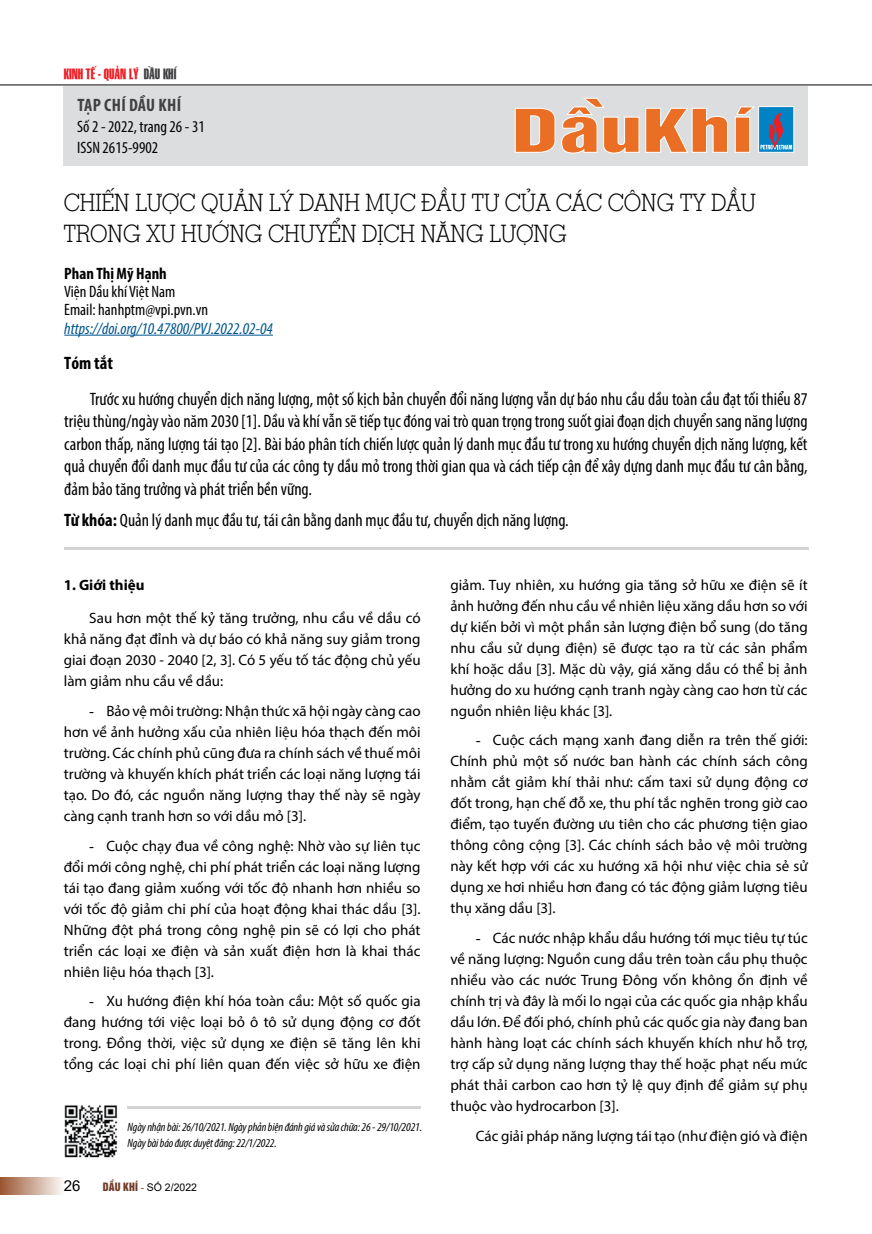
<style>
.page{position:relative;width:872px;height:1234px;background:#fff}
.page>*{position:absolute;margin:0;border:0;box-sizing:border-box;transform-origin:0 0}
.t1{font:300 24px/31.5px "Geo Slab 703";color:#000;scale:.9 1}
.t2{font:condensed 18px/22.5px "Myriad Pro";color:#000;text-align:justify}
.t3{font:700 condensed 18px "Myriad Pro";letter-spacing:.02em;color:#414042}
.t4{font:700 condensed 18px "Myriad Pro";color:#000}
.t5{font:condensed 16.5px/21px "Myriad Pro";color:#000}
.t6{font:italic condensed 16.5px "Myriad Pro";color:#00558f}
.t7{font:700 condensed 16.5px "Myriad Pro";color:#000}
.t8{font:15px/21px "Myriad Pro";color:#000;text-align:justify}
.t9{font:700 15px "Myriad Pro";color:#000}
.t10{font:15px "Arial";color:#000}
.t11{font:14.25px "SFU Swiss BT Extra Compressed";color:#ed1d24}
.t12{font:italic condensed 12px/16.5px "Myriad Pro";letter-spacing:-.01em;color:#000}
.t13{font:10.5px "Arial";color:#000}
.s1{color:#414042}
.s2{font-weight:700}
.s3{font-family:"Times New Roman"}
.s4{font-family:"UTM Helvet Ins";color:#733c27}
.s5{font-family:"Times New Roman";color:#733c27}
</style>
<div class="page">
<hr style="left:0;top:85px;width:872px;height:1px;background:#000">
<div style="left:0;top:1176px;width:64px;height:17px;background:linear-gradient(to right,#9a5530,#faf7f5)"></div>
<div style="left:63px;top:86px;width:744px;height:79px;background:#dcddde"></div>
<div style="left:758px;top:106px;width:36px;height:47px;border:1px solid #fff"></div>
<svg style="left:515px;top:98px;width:277px;height:55px"></svg>
<hr style="left:128px;top:1105px;width:293px;height:3px;background:#d1d3d4">
<img style="left:64px;top:1105px;width:54px;height:53px">
<hr style="left:64px;top:334px;width:209px;height:1px;background:#00558f">
<hr style="left:64px;top:546px;width:744px;height:3px;background:#d1d3d4">
<p class="t11" style="left:64px;top:63px;width:114px">KINH TẾ - QUẢN LÝ <span class="s1">DẦU KHÍ</span></p>
<p class="t3" style="left:77px;top:94px;width:105px">TẠP CHÍ DẦU KHÍ</p>
<p class="t5" style="left:77px;top:115px;width:129px">Số 2 - 2022, trang 26 - 31<br>ISSN 2615-9902</p>
<h1 class="t1" style="left:64px;top:185px;width:770px">CHIẾN LƯỢC QUẢN LÝ DANH MỤC ĐẦU TƯ CỦA CÁC CÔNG TY DẦU<br>TRONG XU HƯỚNG CHUYỂN DỊCH NĂNG LƯỢNG</h1>
<p class="t7" style="left:64px;top:263px;width:104px">Phan Thị Mỹ Hạnh</p>
<p class="t5" style="left:64px;top:283px;width:145px;line-height:18px">Viện Dầu khí Việt Nam<br>Email: hanhptm@vpi.pvn.vn</p>
<p class="t6" style="left:64px;top:318px;width:210px">https://doi.org/10.47800/PVJ.2022.02-04</p>
<p class="t4" style="left:64px;top:352px;width:50px">Tóm tắt</p>
<p class="t2" style="left:64px;top:387px;width:745px;text-indent:26px">Trước xu hướng chuyển dịch năng lượng, một số kịch bản chuyển đổi năng lượng vẫn dự báo nhu cầu dầu toàn cầu đạt tối thiểu 87 triệu thùng/ngày vào năm 2030 [1]. Dầu và khí vẫn sẽ tiếp tục đóng vai trò quan trọng trong suốt giai đoạn dịch chuyển sang năng lượng carbon thấp, năng lượng tái tạo [2]. Bài báo phân tích chiến lược quản lý danh mục đầu tư trong xu hướng chuyển dịch năng lượng, kết quả chuyển đổi danh mục đầu tư của các công ty dầu mỏ trong thời gian qua và cách tiếp cận để xây dựng danh mục đầu tư cân bằng, đảm bảo tăng trưởng và phát triển bền vững.</p>
<p class="t2" style="left:64px;top:508px;width:506px"><span class="s2">Từ khóa:</span> Quản lý danh mục đầu tư, tái cân bằng danh mục đầu tư, chuyển dịch năng lượng.</p>
<p class="t9" style="left:64px;top:574px;width:82px">1. Giới thiệu</p>
<p class="t8" style="left:64px;top:607px;width:358px;text-indent:26px">Sau hơn một thế kỷ tăng trưởng, nhu cầu về dầu có khả năng đạt đỉnh và dự báo có khả năng suy giảm trong giai đoạn 2030 - 2040 [2, 3]. Có 5 yếu tố tác động chủ yếu làm giảm nhu cầu về dầu:</p>
<p class="t8" style="left:64px;top:700px;width:358px;text-indent:26px"><span class="s3">-</span> Bảo vệ môi trường: Nhận thức xã hội ngày càng cao hơn về ảnh hưởng xấu của nhiên liệu hóa thạch đến môi trường. Các chính phủ cũng đưa ra chính sách về thuế môi trường và khuyến khích phát triển các loại năng lượng tái tạo. Do đó, các nguồn năng lượng thay thế này sẽ ngày càng cạnh tranh hơn so với dầu mỏ [3].</p>
<p class="t8" style="left:64px;top:834px;width:358px;text-indent:26px"><span class="s3">-</span> Cuộc chạy đua về công nghệ: Nhờ vào sự liên tục đổi mới công nghệ, chi phí phát triển các loại năng lượng tái tạo đang giảm xuống với tốc độ nhanh hơn nhiều so với tốc độ giảm chi phí của hoạt động khai thác dầu [3].<br>Những đột phá trong công nghệ pin sẽ có lợi cho phát triển các loại xe điện và sản xuất điện hơn là khai thác nhiên liệu hóa thạch [3].</p>
<p class="t8" style="left:64px;top:990px;width:358px;text-indent:26px"><span class="s3">-</span> Xu hướng điện khí hóa toàn cầu: Một số quốc gia đang hướng tới việc loại bỏ ô tô sử dụng động cơ đốt trong. Đồng thời, việc sử dụng xe điện sẽ tăng lên khi tổng các loại chi phí liên quan đến việc sở hữu xe điện</p>
<p class="t12" style="left:128px;top:1117px;width:296px">Ngày nhận bài: 26/10/2021. Ngày phản biện đánh giá và sửa chữa: 26 - 29/10/2021.<br>Ngày bài báo được duyệt đăng: 22/1/2022.</p>
<p class="t10" style="left:64px;top:1175px;width:18px">26</p>
<p class="t13" style="left:103px;top:1179px;width:96px"><span class="s4">DẦU KHÍ</span> <span class="s5">-</span> SỐ 2/2022</p>
<p class="t8" style="left:450px;top:573px;width:359px">giảm. Tuy nhiên, xu hướng gia tăng sở hữu xe điện sẽ ít ảnh hưởng đến nhu cầu về nhiên liệu xăng dầu hơn so với dự kiến bởi vì một phần sản lượng điện bổ sung (do tăng nhu cầu sử dụng điện) sẽ được tạo ra từ các sản phẩm khí hoặc dầu [3]. Mặc dù vậy, giá xăng dầu có thể bị ảnh hưởng do xu hướng cạnh tranh ngày càng cao hơn từ các nguồn nhiên liệu khác [3].</p>
<p class="t8" style="left:450px;top:729px;width:359px;text-indent:26px"><span class="s3">-</span> Cuộc cách mạng xanh đang diễn ra trên thế giới:<br>Chính phủ một số nước ban hành các chính sách công nhằm cắt giảm khí thải như: cấm taxi sử dụng động cơ đốt trong, hạn chế đỗ xe, thu phí tắc nghẽn trong giờ cao điểm, tạo tuyến đường ưu tiên cho các phương tiện giao thông công cộng [3]. Các chính sách bảo vệ môi trường này kết hợp với các xu hướng xã hội như việc chia sẻ sử dụng xe hơi nhiều hơn đang có tác động giảm lượng tiêu thụ xăng dầu [3].</p>
<p class="t8" style="left:450px;top:926px;width:359px;text-indent:26px"><span class="s3">-</span> Các nước nhập khẩu dầu hướng tới mục tiêu tự túc về năng lượng: Nguồn cung dầu trên toàn cầu phụ thuộc nhiều vào các nước Trung Đông vốn không ổn định về chính trị và đây là mối lo ngại của các quốc gia nhập khẩu dầu lớn. Để đối phó, chính phủ các quốc gia này đang ban hành hàng loạt các chính sách khuyến khích như hỗ trợ, trợ cấp sử dụng năng lượng thay thế hoặc phạt nếu mức phát thải carbon cao hơn tỷ lệ quy định để giảm sự phụ thuộc vào hydrocarbon [3].</p>
<p class="t8" style="left:476px;top:1124px;width:333px">Các giải pháp năng lượng tái tạo (như điện gió và điện</p>
</div>
